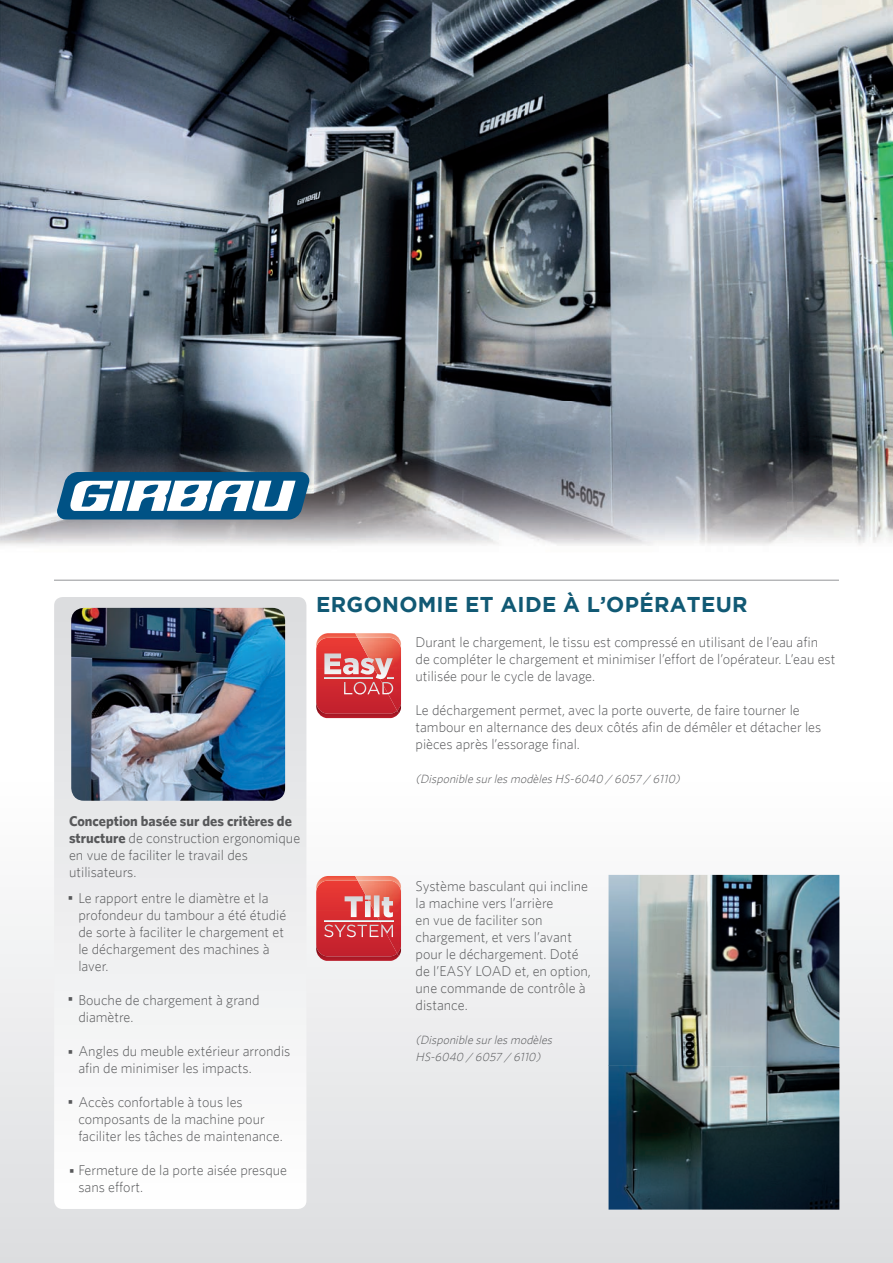
<style>
.page{position:relative;width:893px;height:1263px;background:#fff}
.page>*{position:absolute;margin:0;border:0;box-sizing:border-box;transform-origin:0 0}
.t1{font:700 21.3px "Gotham";letter-spacing:.015em;color:#115974}
.t2{font:700 21px "Whitney";color:#57585a}
.t3{font:300 14.25px/17px "Whitney";color:#57585a}
.t4{font:italic 300 12px/17px "Whitney";color:#57585a}
.s1{font-weight:700}
</style>
<div class="page">
<svg style="left:0;top:774px;width:893px;height:489px"></svg>
<img style="left:0;top:0;width:893px;height:546px">
<svg style="left:54px;top:597px;width:252px;height:612px"></svg>
<svg style="left:316px;top:633px;width:85px;height:85px;background:#d85758"></svg>
<svg style="left:316px;top:876px;width:85px;height:85px;background:#d85253"></svg>
<hr style="left:54px;top:580px;width:785px;height:1px;background:#939598">
<img style="left:71px;top:608px;width:214px;height:193px">
<img style="left:608px;top:875px;width:231px;height:190px">
<img style="left:608px;top:1065px;width:231px;height:144px">
<svg style="left:57px;top:472px;width:252px;height:47px"></svg>
<p class="t3" style="left:69px;top:812px;width:233px"><span class="s1">Conception basée sur des critères de structure</span> de construction ergonomique en vue de faciliter le travail des utilisateurs.</p>
<p class="t3" style="left:78px;top:889px;width:209px">Le rapport entre le diamètre et la profondeur du tambour a été étudié de sorte à faciliter le chargement et le déchargement des machines à laver.</p>
<p class="t3" style="left:78px;top:991px;width:183px">Bouche de chargement à grand diamètre.</p>
<p class="t3" style="left:78px;top:1042px;width:214px">Angles du meuble extérieur arrondis afin de minimiser les impacts.</p>
<p class="t3" style="left:78px;top:1093px;width:206px">Accès confortable à tous les composants de la machine pour faciliter les tâches de maintenance.</p>
<p class="t3" style="left:78px;top:1161px;width:210px">Fermeture de la porte aisée presque sans effort.</p>
<h2 class="t2" style="left:68px;top:884px;width:7px">·</h2>
<h2 class="t2" style="left:68px;top:985px;width:7px">·</h2>
<h2 class="t2" style="left:68px;top:1038px;width:7px">·</h2>
<h2 class="t2" style="left:68px;top:1088px;width:7px">·</h2>
<h2 class="t2" style="left:69px;top:1157px;width:7px">·</h2>
<h1 class="t1" style="left:316px;top:592px;width:433px">ERGONOMIE ET AIDE À L’OPÉRATEUR</h1>
<p class="t3" style="left:415px;top:633px;width:421px">Durant le chargement, le tissu est compressé en utilisant de l’eau afin de compléter le chargement et minimiser l’effort de l’opérateur. L’eau est utilisée pour le cycle de lavage.</p>
<p class="t3" style="left:415px;top:701px;width:407px">Le déchargement permet, avec la porte ouverte, de faire tourner le tambour en alternance des deux côtés afin de démêler et détacher les pièces après l’essorage final.</p>
<p class="t4" style="left:415px;top:770px;width:269px">(Disponible surlesmodèlesHS-6040 / 6057 / 6110)</p>
<p class="t3" style="left:415px;top:877px;width:177px">Système basculant qui incline la machine vers l’arrière<br>en vue de faciliter son chargement, et vers l’avant pour le déchargement. Doté de l’EASY LOAD et, en option, une commande de contrôle à distance.</p>
<p class="t4" style="left:415px;top:1031px;width:141px">(Disponible surlesmodèles<br>HS-6040 / 6057 / 6110)</p>
</div>
